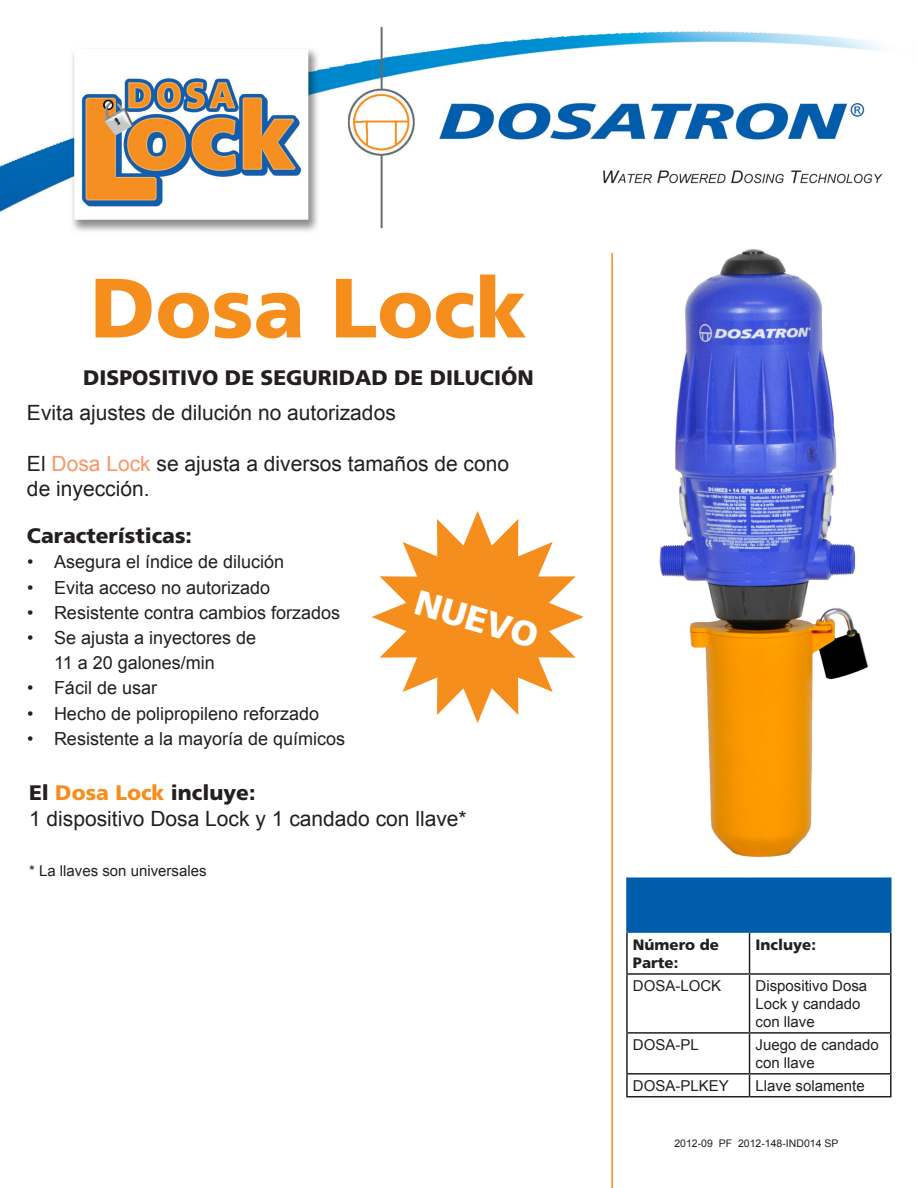
<style>
.page{position:relative;width:918px;height:1188px;background:#fff}
.page>*{position:absolute;margin:0;border:0;box-sizing:border-box;transform-origin:0 0}
.t1{font:900 84px "Frutiger";color:#f68e1e}
.t2{font:900 35.1px "Frutiger";color:#fff}
.t3{font:21px/25.2px "Arial";color:#231f20}
.t4{font:900 21px "Frutiger";color:#231f20}
.t5{font:18px/25.2px "Arial";color:#231f20}
.t6{font:15px/18px "Arial";color:#231f20}
.t7{font:900 15px/18px "Frutiger";color:#231f20}
.t8{font:10.5px "Arial";color:#231f20}
.s1{color:#f79668}
.s2{color:#f68e1e}
</style>
<div class="page">
<img style="left:0;top:26px;width:883px;height:206px">
<hr style="left:611px;top:253px;width:2px;height:935px;background:#f68e1e">
<svg style="left:372px;top:511px;width:212px;height:212px;fill:#f68e1e"></svg>
<img style="left:659px;top:249px;width:209px;height:609px">
<div style="left:627px;top:878px;width:264px;height:54px;background:#015dab"></div>
<hr style="left:626px;top:933px;width:2px;height:40px;background:#231f20">
<hr style="left:749px;top:933px;width:1px;height:40px;background:#231f20">
<hr style="left:890px;top:933px;width:2px;height:40px;background:#231f20">
<hr style="left:626px;top:973px;width:124px;height:2px;background:#231f20">
<hr style="left:626px;top:975px;width:2px;height:57px;background:#231f20">
<hr style="left:750px;top:973px;width:142px;height:2px;background:#231f20">
<hr style="left:749px;top:975px;width:1px;height:57px;background:#231f20">
<hr style="left:890px;top:975px;width:2px;height:57px;background:#231f20">
<hr style="left:626px;top:1032px;width:124px;height:2px;background:#231f20">
<hr style="left:626px;top:1034px;width:2px;height:39px;background:#231f20">
<hr style="left:750px;top:1032px;width:142px;height:2px;background:#231f20">
<hr style="left:749px;top:1034px;width:1px;height:39px;background:#231f20">
<hr style="left:890px;top:1034px;width:2px;height:39px;background:#231f20">
<hr style="left:626px;top:1073px;width:124px;height:2px;background:#231f20">
<hr style="left:626px;top:1075px;width:2px;height:21px;background:#231f20">
<hr style="left:750px;top:1073px;width:142px;height:2px;background:#231f20">
<svg style="left:749px;top:1075px;width:1px;height:21px"></svg>
<hr style="left:890px;top:1075px;width:2px;height:21px;background:#231f20">
<hr style="left:626px;top:1096px;width:124px;height:1px;background:#231f20">
<hr style="left:750px;top:1096px;width:142px;height:1px;background:#231f20">
<hr style="left:626px;top:878px;width:124px;height:1px;background:#015dab">
<hr style="left:626px;top:879px;width:2px;height:52px;background:#015dab">
<hr style="left:750px;top:878px;width:142px;height:1px;background:#015dab">
<hr style="left:890px;top:879px;width:2px;height:52px;background:#015dab">
<hr style="left:626px;top:931px;width:124px;height:2px;background:#015dab">
<hr style="left:750px;top:931px;width:142px;height:2px;background:#015dab">
<p class="t1" style="left:90px;top:257px;width:438px">Dosa Lock</p>
<p class="t4" style="left:83px;top:365px;width:452px">DISPOSITIVO DE SEGURIDAD DE DILUCIÓN</p>
<p class="t3" style="left:27px;top:401px;width:370px">Evita ajustes de dilución no autorizados</p>
<p class="t3" style="left:27px;top:451px;width:484px">El <span class="s1">Dosa Lock</span> se ajusta a diversos tamaños de cono de inyección.</p>
<p class="t4" style="left:27px;top:523px;width:167px">Características:</p>
<p class="t5" style="left:27px;top:550px;width:259px">• Asegura el índice de dilución</p>
<p class="t5" style="left:27px;top:575px;width:245px">• Evita acceso no autorizado</p>
<p class="t5" style="left:27px;top:600px;width:315px">• Resistente contra cambios forzados</p>
<p class="t5" style="left:54px;top:625px;width:204px;text-indent:-27px">• Se ajusta a inyectores de<br>11 a 20 galones/min</p>
<p class="t5" style="left:27px;top:676px;width:132px">• Fácil de usar</p>
<p class="t5" style="left:27px;top:701px;width:294px">• Hecho de polipropileno reforzado</p>
<p class="t5" style="left:27px;top:726px;width:320px">• Resistente a la mayoría de químicos</p>
<p class="t2" style="left:421px;top:581px;width:128px;rotate:16deg">NUEVO</p>
<p class="t4" style="left:29px;top:780px;width:228px">El <span class="s2">Dosa Lock</span> incluye:</p>
<p class="t3" style="left:29px;top:806px;width:439px">1 dispositivo Dosa Lock y 1 candado con llave*</p>
<p class="t6" style="left:29px;top:862px;width:179px">* La llaves son universales</p>
<p class="t7" style="left:633px;top:936px;width:88px">Número de<br>Parte:</p>
<p class="t7" style="left:756px;top:936px;width:62px">Incluye:</p>
<p class="t6" style="left:633px;top:977px;width:90px">DOSA-LOCK</p>
<p class="t6" style="left:756px;top:977px;width:113px">Dispositivo Dosa<br>Lock y candado con llave</p>
<p class="t6" style="left:633px;top:1036px;width:67px">DOSA-PL</p>
<p class="t6" style="left:756px;top:1036px;width:125px">Juego de candado con llave</p>
<p class="t6" style="left:633px;top:1077px;width:97px">DOSA-PLKEY</p>
<p class="t6" style="left:756px;top:1077px;width:111px">Llave solamente</p>
<p class="t8" style="left:674px;top:1136px;width:165px">2012-09 PF 2012-148-IND014 SP</p>
</div>
